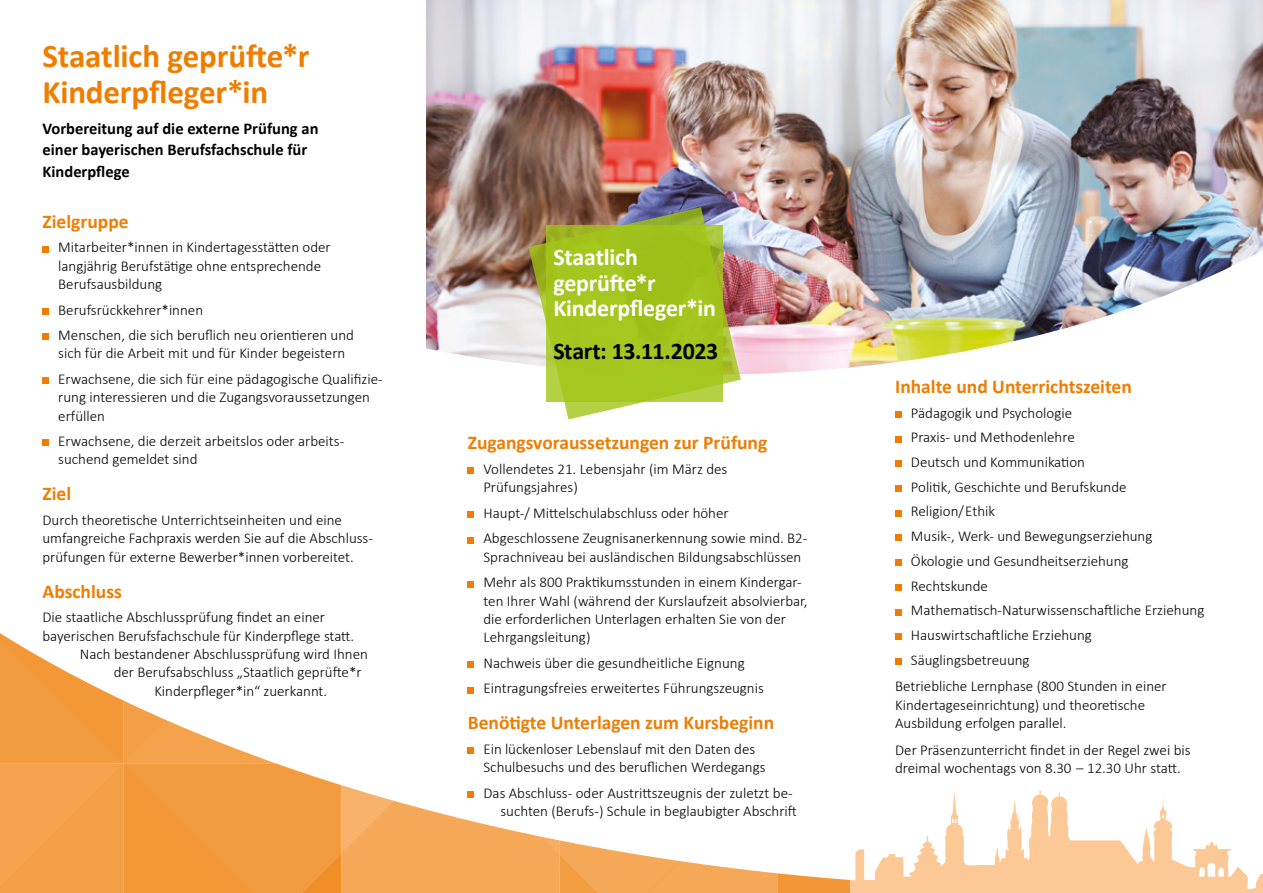
<style>
.page{position:relative;width:1263px;height:893px;background:#fff}
.page>*{position:absolute;margin:0;border:0;box-sizing:border-box;transform-origin:0 0}
.t1{font:700 33px/36px "Calibri";letter-spacing:-.005em;color:#ef7d00}
.t2{font:700 23.85px/25.8px "Calibri";letter-spacing:-.01em;color:#fff}
.t3{font:700 23.85px "Calibri";letter-spacing:-.015em;color:#000}
.t4{font:700 19.5px "Calibri";color:#ef7d00}
.t5{font:700 16.5px/21.8px "Calibri";color:#000}
.t6{font:300 15px/18.3px "Calibri";color:#000}
</style>
<div class="page">
<div style="left:0;top:764px;width:123px;height:129px;background:#f39f45"></div>
<div style="left:123px;top:764px;width:218px;height:129px;background:linear-gradient(to right,#f29a3a,#f39633)"></div>
<div style="left:341px;top:764px;width:218px;height:129px;background:#f5a958"></div>
<svg style="left:0;top:485px;width:902px;height:403px"></svg>
<img style="left:426px;top:0;width:837px;height:374px">
<div style="left:0;top:0;width:425px;height:578px;background:#fff"></div>
<svg style="left:623px;top:764px;width:640px;height:129px"></svg>
<img style="left:529px;top:207px;width:212px;height:212px">
<svg style="left:546px;top:225px;width:177px;height:177px;background:#a3c41f"></svg>
<svg style="left:43px;top:246px;width:6px;height:6px"></svg>
<div style="left:43px;top:308px;width:6px;height:7px;background:#ef7d00"></div>
<svg style="left:43px;top:334px;width:6px;height:6px"></svg>
<svg style="left:43px;top:378px;width:6px;height:6px"></svg>
<svg style="left:43px;top:440px;width:6px;height:6px"></svg>
<svg style="left:468px;top:468px;width:6px;height:6px"></svg>
<svg style="left:468px;top:512px;width:6px;height:6px"></svg>
<svg style="left:468px;top:537px;width:6px;height:6px"></svg>
<svg style="left:468px;top:581px;width:6px;height:6px"></svg>
<div style="left:468px;top:661px;width:6px;height:7px;background:#ef7d00"></div>
<svg style="left:468px;top:687px;width:6px;height:6px"></svg>
<svg style="left:468px;top:748px;width:6px;height:6px"></svg>
<div style="left:468px;top:791px;width:6px;height:7px;background:#ef7d00"></div>
<div style="left:895px;top:411px;width:6px;height:7px;background:#ef7d00"></div>
<svg style="left:895px;top:436px;width:6px;height:6px"></svg>
<svg style="left:895px;top:461px;width:6px;height:6px"></svg>
<div style="left:895px;top:485px;width:6px;height:7px;background:#ef7d00"></div>
<svg style="left:895px;top:510px;width:6px;height:6px"></svg>
<svg style="left:895px;top:535px;width:6px;height:6px"></svg>
<div style="left:895px;top:559px;width:6px;height:7px;background:#ef7d00"></div>
<svg style="left:895px;top:584px;width:6px;height:6px"></svg>
<svg style="left:895px;top:609px;width:6px;height:6px"></svg>
<div style="left:895px;top:633px;width:6px;height:7px;background:#ef7d00"></div>
<div style="left:895px;top:658px;width:6px;height:7px;background:#ef7d00"></div>
<h1 class="t1" style="left:43px;top:37px;width:268px">Staatlich geprüfte*r<br>Kinderpfleger*in</h1>
<p class="t5" style="left:43px;top:117px;width:277px">Vorbereitung auf die externe Prüfung an einer bayerischen Berufsfachschule für<br>Kinderpflege</p>
<h3 class="t4" style="left:43px;top:208px;width:88px">Zielgruppe</h3>
<p class="t6" style="left:58px;top:238px;width:274px">Mitarbeiter*innen in Kindertagesstätten oder langjährig Berufstätige ohne entsprechende<br>Berufsausbildung</p>
<p class="t6" style="left:58px;top:297px;width:297px;line-height:25.5px">Berufsrückkehrer*innen<br>Menschen, die sich beruflich neu orientieren und</p>
<p class="t6" style="left:58px;top:341px;width:326px;line-height:25.5px">sich für die Arbeit mit und für Kinder begeistern<br>Erwachsene, die sich für eine pädagogische Qualifizie-</p>
<p class="t6" style="left:58px;top:388px;width:313px">rung interessieren und die Zugangsvoraussetzungen erfüllen</p>
<p class="t6" style="left:58px;top:432px;width:287px">Erwachsene, die derzeit arbeitslos oder arbeits&shy;suchend gemeldet sind</p>
<h3 class="t4" style="left:43px;top:480px;width:30px">Ziel</h3>
<p class="t6" style="left:43px;top:511px;width:332px">Durch theoretische Unterrichtseinheiten und eine umfangreiche Fachpraxis werden Sie auf die Abschluss&shy;prüfungen für externe Bewerber*innen vorbereitet.</p>
<h3 class="t4" style="left:43px;top:577px;width:81px">Abschluss</h3>
<p class="t6" style="left:43px;top:608px;width:284px">Die staatliche Abschlussprüfung findet an einer</p>
<p class="t6" style="left:43px;top:626px;width:313px">bayerischen Berufsfachschule für Kinderpflege statt.</p>
<p class="t6" style="left:80px;top:645px;width:290px">Nach bestandener Abschlussprüfung wird Ihnen</p>
<p class="t6" style="left:114px;top:663px;width:249px">der Berufsabschluss „Staatlich geprüfte*r</p>
<p class="t6" style="left:154px;top:681px;width:174px">Kinderpfleger*in“ zuerkannt.</p>
<h2 class="t2" style="left:553px;top:243px;width:164px">Staatlich geprüfte*r<br>Kinderpfleger*in</h2>
<h2 class="t3" style="left:553px;top:334px;width:166px">Start: 13.11.2023</h2>
<h3 class="t4" style="left:468px;top:429px;width:301px">Zugangsvoraussetzungen zur Prüfung</h3>
<p class="t6" style="left:483px;top:460px;width:245px">Vollendetes 21. Lebensjahr (im März des<br>Prüfungsjahres)</p>
<p class="t6" style="left:483px;top:500px;width:325px;line-height:25.5px">Haupt-/ Mittelschulabschluss oder höher<br>Abgeschlossene Zeugnisanerkennung sowie mind. B2-</p>
<p class="t6" style="left:483px;top:544px;width:320px;line-height:25.5px">Sprachniveau bei ausländischen Bildungsabschlüssen<br>Mehr als 800 Praktikumsstunden in einem Kindergar-</p>
<p class="t6" style="left:483px;top:591px;width:326px">ten Ihrer Wahl (während der Kurslaufzeit absolvierbar, die erforderlichen Unterlagen erhalten Sie von der<br>Lehrgangsleitung)</p>
<p class="t6" style="left:483px;top:650px;width:282px;line-height:25.5px">Nachweis über die gesundheitliche Eignung<br>Eintragungsfreies erweitertes Führungszeugnis</p>
<h3 class="t4" style="left:468px;top:709px;width:308px">Benötigte Unterlagen zum Kursbeginn</h3>
<p class="t6" style="left:483px;top:740px;width:284px">Ein lückenloser Lebenslauf mit den Daten des<br>Schulbesuchs und des beruflichen Werdegangs</p>
<p class="t6" style="left:483px;top:783px;width:315px;text-align:right">Das Abschluss- oder Austrittszeugnis der zuletzt be&shy;suchten (Berufs-) Schule in beglaubigter Abschrift</p>
<h3 class="t4" style="left:895px;top:373px;width:238px">Inhalte und Unterrichtszeiten</h3>
<p class="t6" style="left:911px;top:400px;width:295px;line-height:24.8px">Pädagogik und Psychologie<br>Praxis- und Methodenlehre<br>Deutsch und Kommunikation<br>Politik, Geschichte und Berufskunde<br>Religion/ Ethik<br>Musik-, Werk- und Bewegungserziehung<br>Ökologie und Gesundheitserziehung<br>Rechtskunde<br>Mathematisch-Naturwissenschaftliche Erziehung<br>Hauswirtschaftliche Erziehung<br>Säuglingsbetreuung</p>
<p class="t6" style="left:895px;top:677px;width:273px">Betriebliche Lernphase (800 Stunden in einer<br>Kindertageseinrichtung) und theoretische<br>Ausbildung erfolgen parallel.</p>
<p class="t6" style="left:895px;top:740px;width:297px">Der Präsenzunterricht findet in der Regel zwei bis dreimal wochentags von 8.30 – 12.30 Uhr statt.</p>
</div>
